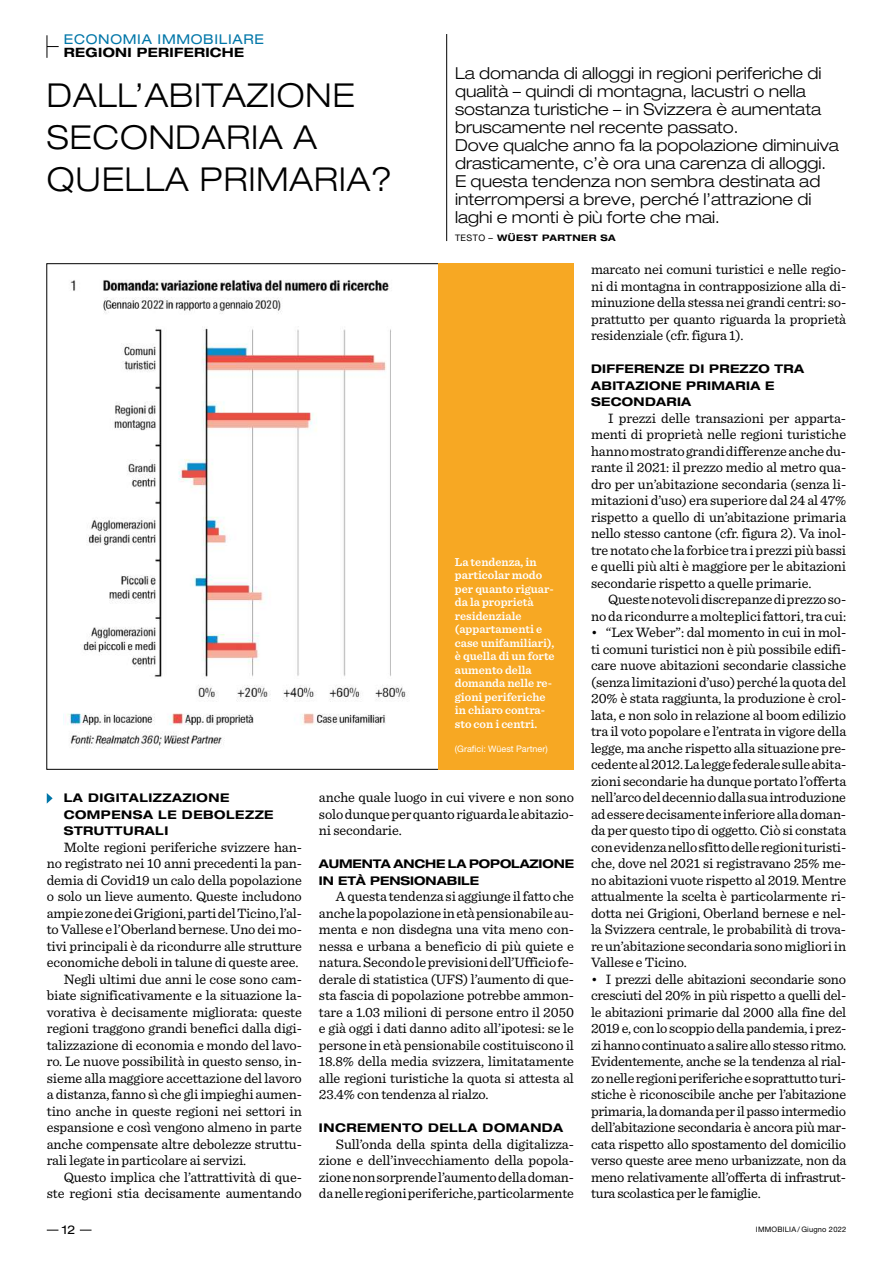
<style>
.page{position:relative;width:893px;height:1263px;background:#fff}
.page>*{position:absolute;margin:0;border:0;box-sizing:border-box;transform-origin:0 0}
.t1{font:300 expanded 33px/42px "Helvetica Neue LT Std";letter-spacing:.025em;color:#000}
.t2{font:300 expanded 16.5px/18px "Helvetica Neue LT Std";color:#000}
.t3{font:14.25px/16.5px "Sentinel";letter-spacing:-.01em;color:#000;text-align:justify}
.t4{font:expanded 13.5px "Helvetica Neue LT Std";letter-spacing:.05em;color:#0076a8}
.t5{font:700 expanded 12.9px "Helvetica Neue LT Std";letter-spacing:.025em;color:#000}
.t6{font:600 12px/13.5px "Sentinel";color:#fff}
.t7{font:700 expanded 12px/16.5px "Helvetica Neue LT Std";letter-spacing:.025em;color:#000}
.t8{font:700 expanded 12px/16.5px "Helvetica Neue LT Std";letter-spacing:-.01em;color:#000}
.t9{font:expanded 12px "Helvetica Neue LT Std";color:#000}
.t10{font:9px "Helvetica Neue LT Std";color:#fff}
.t11{font:700 expanded 9px "Helvetica Neue LT Std";letter-spacing:.05em;color:#000}
.t12{font:7.5px "Helvetica Neue LT Std";letter-spacing:.025em;color:#000}
.s1{font-weight:400;font-stretch:normal}
</style>
<div class="page">
<svg style="left:80px;top:1230px;width:12px;height:1px"></svg>
<svg style="left:47px;top:35px;width:12px;height:23px"></svg>
<hr style="left:446px;top:34px;width:1px;height:207px;background:#000">
<svg style="left:47px;top:793px;width:6px;height:11px"></svg>
<img style="left:67px;top:280px;width:340px;height:468px">
<div style="left:439px;top:263px;width:135px;height:507px;background:#f7a823"></div>
<p class="t4" style="left:64px;top:31px;width:201px">ECONOMIA IMMOBILIARE</p>
<p class="t5" style="left:64px;top:44px;width:182px">REGIONI PERIFERICHE</p>
<h1 class="t1" style="left:47px;top:74px;width:347px">DALL’ABITAZIONE<br>SECONDARIA A<br>QUELLA PRIMARIA?</h1>
<p class="t2" style="left:455px;top:64px;width:385px">La domanda di alloggi in regioni periferiche di qualità – quindi di montagna, lacustri o nella sostanza turistiche – in Svizzera è aumentata bruscamente nel recente passato.<br>Dove qualche anno fa la popolazione diminuiva drasticamente, c’è ora una carenza di alloggi.<br>E questa tendenza non sembra destinata ad interrompersi a breve, perché l’attrazione di laghi e monti è più forte che mai.</p>
<p class="t11" style="left:455px;top:232px;width:162px"><span class="s1">TESTO –</span> WÜEST PARTNER SA</p>
<p class="t7" style="left:64px;top:789px;width:211px">LA DIGITALIZZAZIONE<br>COMPENSA LE DEBOLEZZE<br>STRUTTURALI</p>
<p class="t3" style="left:64px;top:838px;width:240px">Molte regioni periferiche svizzere han-</p>
<p class="t3" style="left:47px;top:854px;width:257px">no registrato nei 10 anni precedenti la pan-</p>
<p class="t3" style="left:47px;top:871px;width:257px">demia di Covid19 un calo della popolazione</p>
<p class="t3" style="left:47px;top:887px;width:257px">o solo un lieve aumento. Queste includono</p>
<p class="t3" style="left:47px;top:904px;width:257px">ampie zone dei Grigioni, parti del Ticino, l’al-</p>
<p class="t3" style="left:47px;top:920px;width:257px">to Vallese e l’Oberland bernese. Uno dei mo-</p>
<p class="t3" style="left:47px;top:937px;width:257px">tivi principali è da ricondurre alle strutture</p>
<p class="t3" style="left:47px;top:953px;width:253px">economiche deboli in talune di queste aree.</p>
<p class="t3" style="left:64px;top:970px;width:240px">Negli ultimi due anni le cose sono cam-</p>
<p class="t3" style="left:47px;top:986px;width:257px">biate significativamente e la situazione la-</p>
<p class="t3" style="left:47px;top:1003px;width:257px">vorativa è decisamente migliorata: queste</p>
<p class="t3" style="left:47px;top:1019px;width:257px">regioni traggono grandi benefici dalla digi-</p>
<p class="t3" style="left:47px;top:1036px;width:257px">talizzazione di economia e mondo del lavo-</p>
<p class="t3" style="left:47px;top:1052px;width:257px">ro. Le nuove possibilità in questo senso, in-</p>
<p class="t3" style="left:47px;top:1069px;width:257px">sieme alla maggiore accettazione del lavoro</p>
<p class="t3" style="left:47px;top:1085px;width:257px">a distanza, fanno sì che gli impieghi aumen-</p>
<p class="t3" style="left:47px;top:1102px;width:257px">tino anche in queste regioni nei settori in</p>
<p class="t3" style="left:47px;top:1118px;width:257px">espansione e così vengono almeno in parte</p>
<p class="t3" style="left:47px;top:1135px;width:257px">anche compensate altre debolezze struttu-</p>
<p class="t3" style="left:47px;top:1151px;width:201px">rali legate in particolare ai servizi.</p>
<p class="t3" style="left:64px;top:1168px;width:240px">Questo implica che l’attrattività di que-</p>
<p class="t3" style="left:47px;top:1184px;width:256px">ste regioni stia decisamente aumentando</p>
<p class="t6" style="left:455px;top:554px;width:101px">La tendenza, in particolar modo per quanto riguar&shy;da la proprietà residenziale (appartamenti e case unifamiliari), è quella di un forte aumento della domanda nelle re&shy;gioni periferiche in chiaro contra&shy;sto con i centri.</p>
<p class="t10" style="left:455px;top:743px;width:94px">(Grafici: Wüest Partner)</p>
<p class="t3" style="left:319px;top:788px;width:257px">anche quale luogo in cui vivere e non sono solo dunque per quanto riguarda le abitazio&shy;ni secondarie.</p>
<p class="t8" style="left:319px;top:855px;width:257px">AUMENTA ANCHE LA POPOLAZIONE<br>IN ETÀ PENSIONABILE</p>
<p class="t3" style="left:319px;top:887px;width:257px;text-indent:17px">A questa tendenza si aggiunge il fatto che anche la popolazione in età pensionabile au&shy;menta e non disdegna una vita meno con&shy;nessa e urbana a beneficio di più quiete e natura. Secondo le previsioni dell’Ufficio fe&shy;derale di statistica (UFS) l’aumento di que&shy;sta fascia di popolazione potrebbe ammon&shy;tare a 1.03 milioni di persone entro il 2050 e già oggi i dati danno adito all’ipotesi: se le persone in età pensionabile costituiscono il 18.8% della media svizzera, limitatamente alle regioni turistiche la quota si attesta al 23.4% con tendenza al rialzo.</p>
<p class="t7" style="left:319px;top:1119px;width:246px">INCREMENTO DELLA DOMANDA</p>
<p class="t3" style="left:319px;top:1135px;width:257px;text-indent:17px">Sull’onda della spinta della digitalizza&shy;zione e dell’invecchiamento della popola&shy;zione non sorprende l’aumento della doman&shy;da nelle regioni periferiche, particolarmente</p>
<p class="t3" style="left:591px;top:260px;width:257px">marcato nei comuni turistici e nelle regio&shy;ni di montagna in contrapposizione alla di&shy;minuzione della stessa nei grandi centri: so&shy;prattutto per quanto riguarda la proprietà residenziale (cfr. figura 1).</p>
<p class="t7" style="left:591px;top:360px;width:215px">DIFFERENZE DI PREZZO TRA<br>ABITAZIONE PRIMARIA E<br>SECONDARIA</p>
<p class="t3" style="left:591px;top:409px;width:257px;text-indent:17px">I prezzi delle transazioni per apparta&shy;menti di proprietà nelle regioni turistiche hanno mostrato grandi differenze anche du&shy;rante il 2021: il prezzo medio al metro qua&shy;dro per un’abitazione secondaria (senza li&shy;mitazioni d’uso) era superiore dal 24 al 47% rispetto a quello di un’abitazione primaria nello stesso cantone (cfr. figura 2). Va inol&shy;tre notato che la forbice tra i prezzi più bassi e quelli più alti è maggiore per le abitazioni secondarie rispetto a quelle primarie.</p>
<p class="t3" style="left:591px;top:590px;width:257px;text-align:right">Queste notevoli discrepanze di prezzo so&shy;no da ricondurre a molteplici fattori, tra cui:</p>
<p class="t3" style="left:591px;top:623px;width:257px">• “Lex Weber”: dal momento in cui in mol&shy;ti comuni turistici non è più possibile edifi&shy;care nuove abitazioni secondarie classiche (senza limitazioni d’uso) perché la quota del 20% è stata raggiunta, la produzione è crol&shy;lata, e non solo in relazione al boom edilizio tra il voto popolare e l’entrata in vigore della legge, ma anche rispetto alla situazione pre&shy;cedente al 2012. La legge federale sulle abita&shy;zioni secondarie ha dunque portato l’offerta nell’arco del decennio dalla sua introduzione ad essere decisamente inferiore alla doman&shy;da per questo tipo di oggetto. Ciò si constata con evidenza nello sfitto delle regioni turisti&shy;che, dove nel 2021 si registravano 25% me&shy;no abitazioni vuote rispetto al 2019. Mentre attualmente la scelta è particolarmente ri&shy;dotta nei Grigioni, Oberland bernese e nel&shy;la Svizzera centrale, le probabilità di trova&shy;re un’abitazione secondaria sono migliori in Vallese e Ticino.</p>
<p class="t3" style="left:591px;top:970px;width:257px">• I prezzi delle abitazioni secondarie sono cresciuti del 20% in più rispetto a quelli del&shy;le abitazioni primarie dal 2000 alla fine del 2019 e, con lo scoppio della pandemia, i prez&shy;zi hanno continuato a salire allo stesso ritmo.<br>Evidentemente, anche se la tendenza al rial&shy;zo nelle regioni periferiche e soprattutto turi&shy;stiche è riconoscibile anche per l’abitazione primaria, la domanda per il passo intermedio dell’abitazione secondaria è ancora più mar&shy;cata rispetto allo spostamento del domicilio verso queste aree meno urbanizzate, non da meno relativamente all’offerta di infrastrut&shy;tura scolastica per le famiglie.</p>
<p class="t9" style="left:62px;top:1222px;width:15px">12</p>
<p class="t12" style="left:756px;top:1225px;width:92px">IMMOBILIA / Giugno 2022</p>
</div>
